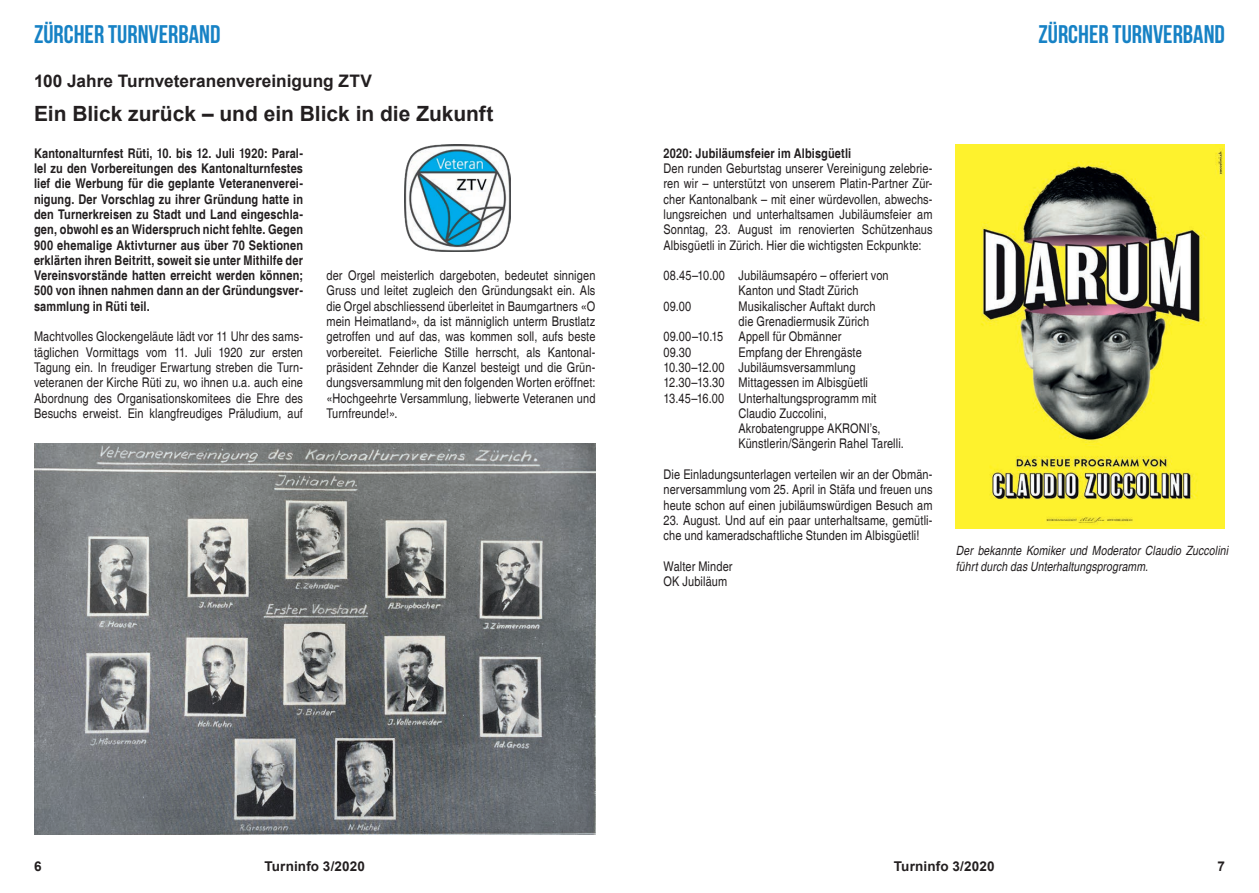
<style>
.page{position:relative;width:1259px;height:893px;background:#fff}
.page>*{position:absolute;margin:0;border:0;box-sizing:border-box;transform-origin:0 0}
.t1{font:700 25.5px "Bebas Neue";color:#1782c5}
.t2{font:700 21px "Arial";color:#231f20}
.t3{font:700 17.25px "Arial";color:#231f20}
.t4{font:700 13.5px "Arial";letter-spacing:.01em;color:#231f20}
.t5{font:condensed 13.35px/15.3px "Helvetica";letter-spacing:.01em;color:#231f20;text-align:justify}
.t6{font:700 condensed 13.35px/15.3px "Helvetica";letter-spacing:.01em;color:#231f20;text-align:justify}
.t7{font:italic condensed 12.75px/15.3px "Helvetica";letter-spacing:.01em;color:#231f20}
</style>
<div class="page">
<img style="left:34px;top:443px;width:561px;height:391px">
<img style="left:404px;top:145px;width:106px;height:106px">
<img style="left:956px;top:145px;width:269px;height:383px">
<h1 class="t1" style="left:34px;top:21px;width:188px">ZÜRCHER TURNVERBAND</h1>
<h1 class="t1" style="left:1038px;top:21px;width:188px">ZÜRCHER TURNVERBAND</h1>
<p class="t3" style="left:34px;top:69px;width:339px">100 Jahre Turnveteranenvereinigung ZTV</p>
<h2 class="t2" style="left:34px;top:99px;width:461px">Ein Blick zurück – und ein Blick in die Zukunft</h2>
<p class="t6" style="left:34px;top:145px;width:270px">Kantonalturnfest Rüti, 10. bis 12. Juli 1920: Paral&shy;lel zu den Vorbereitungen des Kantonalturnfestes lief die Werbung für die geplante Veteranenverei&shy;nigung. Der Vorschlag zu ihrer Gründung hatte in den Turnerkreisen zu Stadt und Land eingeschla&shy;gen, obwohl es an Widerspruch nicht fehlte. Gegen 900 ehemalige Aktivturner aus über 70 Sektionen erklärten ihren Beitritt, soweit sie unter Mithilfe der Vereinsvorstände hatten erreicht werden können; 500 von ihnen nahmen dann an der Gründungsver&shy;sammlung in Rüti teil.</p>
<p class="t5" style="left:34px;top:329px;width:270px">Machtvolles Glockengeläute lädt vor 11 Uhr des sams&shy;täglichen Vormittags vom 11. Juli 1920 zur ersten Tagung ein. In freudiger Erwartung streben die Turn&shy;veteranen der Kirche Rüti zu, wo ihnen u.a. auch eine Abordnung des Organisationskomitees die Ehre des Besuchs erweist. Ein klangfreudiges Präludium, auf</p>
<p class="t5" style="left:326px;top:268px;width:270px">der Orgel meisterlich dargeboten, bedeutet sinnigen Gruss und leitet zugleich den Gründungsakt ein. Als die Orgel abschliessend überleitet in Baumgartners «O mein Heimatland», da ist männiglich unterm Brustlatz getroffen und auf das, was kommen soll, aufs beste vorbereitet. Feierliche Stille herrscht, als Kantonal&shy;präsident Zehnder die Kanzel besteigt und die Grün&shy;dungsversammlung mit den folgenden Worten eröffnet: «Hochgeehrte Versammlung, liebwerte Veteranen und Turnfreunde!».</p>
<p class="t6" style="left:663px;top:145px;width:189px">2020: Jubiläumsfeier im Albisgüetli</p>
<p class="t5" style="left:663px;top:161px;width:270px">Den runden Geburtstag unserer Vereinigung zelebrie&shy;ren wir – unterstützt von unserem Platin-Partner Zür&shy;cher Kantonalbank – mit einer würdevollen, abwechs&shy;lungsreichen und unterhaltsamen Jubiläumsfeier am Sonntag, 23. August im renovierten Schützenhaus Albisgüetli in Zürich. Hier die wichtigsten Eckpunkte:</p>
<p class="t5" style="left:663px;top:268px;width:227px">08.45–10.00 Jubiläumsapéro – offeriert von</p>
<p class="t5" style="left:738px;top:283px;width:121px">Kanton und Stadt Zürich</p>
<p class="t5" style="left:663px;top:299px;width:29px">09.00</p>
<p class="t5" style="left:738px;top:299px;width:139px">Musikalischer Auftakt durch</p>
<p class="t5" style="left:738px;top:314px;width:132px">die Grenadiermusik Zürich</p>
<p class="t5" style="left:663px;top:329px;width:179px">09.00–10.15 Appell für Obmänner</p>
<p class="t5" style="left:663px;top:344px;width:29px">09.30</p>
<p class="t5" style="left:738px;top:344px;width:125px">Empfang der Ehrengäste</p>
<p class="t5" style="left:663px;top:360px;width:193px">10.30–12.00 Jubiläumsversammlung</p>
<p class="t5" style="left:663px;top:375px;width:206px">12.30–13.30 Mittagessen im Albisgüetli</p>
<p class="t5" style="left:663px;top:390px;width:215px">13.45–16.00 Unterhaltungsprogramm mit</p>
<p class="t5" style="left:738px;top:406px;width:90px">Claudio Zuccolini,</p>
<p class="t5" style="left:738px;top:421px;width:144px">Akrobatengruppe AKRONI’s,</p>
<p class="t5" style="left:738px;top:436px;width:167px">Künstlerin/Sängerin Rahel Tarelli.</p>
<p class="t5" style="left:663px;top:467px;width:270px">Die Einladungsunterlagen verteilen wir an der Obmän&shy;nerversammlung vom 25. April in Stäfa und freuen uns heute schon auf einen jubiläumswürdigen Besuch am</p>
<p class="t5" style="left:663px;top:513px;width:270px">23. August. Und auf ein paar unterhaltsame, gemütli&shy;che und kameradschaftliche Stunden im Albisgüetli!</p>
<p class="t5" style="left:663px;top:559px;width:70px">Walter Minder<br>OK Jubiläum</p>
<p class="t7" style="left:956px;top:543px;width:274px">Der bekannte Komiker und Moderator Claudio Zuccolini führt durch das Unterhaltungsprogramm.</p>
<p class="t4" style="left:34px;top:857px;width:9px">6</p>
<p class="t4" style="left:264px;top:857px;width:102px">Turninfo 3/2020</p>
<p class="t4" style="left:894px;top:857px;width:102px">Turninfo 3/2020</p>
<p class="t4" style="left:1217px;top:857px;width:9px">7</p>
</div>
